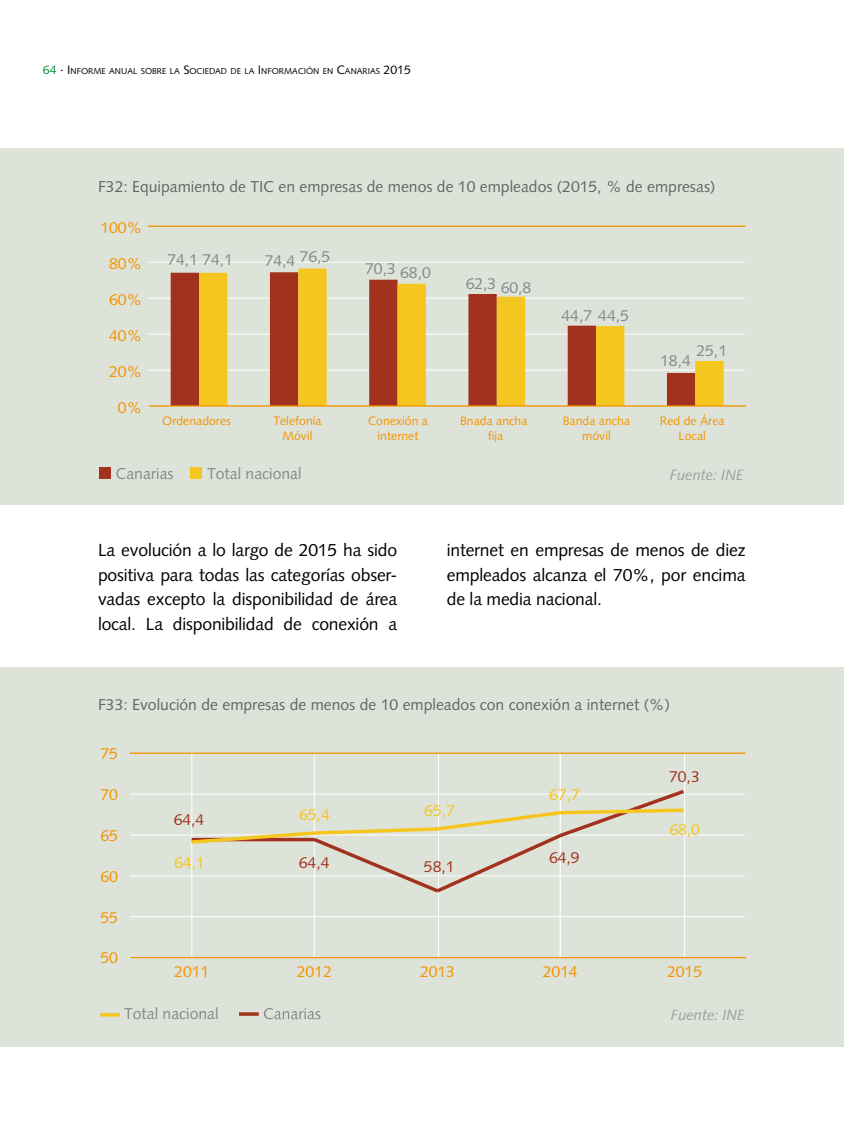
<style>
.page{position:relative;width:844px;height:1141px;background:#fff}
.page>*{position:absolute;margin:0;border:0;box-sizing:border-box;transform-origin:0 0}
.t1{font:17.5px/24.5px "Syntax";letter-spacing:-.01em;color:#000;text-align:justify}
.t2{font:15.75px "Syntax";color:#646567}
.t3{font:15.75px "Syntax";color:#87888a}
.t4{font:15.75px "Syntax";color:#f39400}
.t5{font:15.75px "Syntax";color:#a2321d}
.t6{font:15.75px "Syntax";color:#f5c620}
.t7{font:italic 14.88px "Syntax";letter-spacing:-.005em;color:#9c9e9f}
.t8{font:12.25px/14.7px "Syntax";color:#f39400;text-align:center}
.t9{font:8.58px "Syntax";color:#000}
.s1{font-size:12.25px;color:#009037}
.s2{font-size:12.25px}
</style>
<div class="page">
<div style="left:0;top:667px;width:843px;height:380px;background:#dee3da"></div>
<div style="left:0;top:149px;width:843px;height:356px;background:#dee3da"></div>
<div style="left:99px;top:467px;width:12px;height:12px;background:#a2321d"></div>
<div style="left:190px;top:467px;width:12px;height:12px;background:#f5c620"></div>
<hr style="left:148px;top:370px;width:596px;height:1px;background:#fff">
<hr style="left:148px;top:334px;width:596px;height:1px;background:#fff">
<hr style="left:148px;top:298px;width:596px;height:1px;background:#fff">
<hr style="left:148px;top:262px;width:596px;height:1px;background:#fff">
<hr style="left:148px;top:226px;width:596px;height:1px;background:#f39400">
<div style="left:171px;top:272px;width:28px;height:133px;background:#a2321d"></div>
<svg style="left:199px;top:268px;width:524px;height:137px"></svg>
<hr style="left:149px;top:405px;width:596px;height:2px;background:#f39400">
<svg style="left:100px;top:1013px;width:20px;height:4px"></svg>
<svg style="left:264px;top:1008px;width:56px;height:11px"></svg>
<svg style="left:239px;top:1012px;width:20px;height:4px"></svg>
<hr style="left:438px;top:753px;width:1px;height:204px;background:#fff">
<hr style="left:684px;top:753px;width:1px;height:204px;background:#fff">
<hr style="left:130px;top:916px;width:614px;height:1px;background:#fff">
<hr style="left:130px;top:875px;width:614px;height:1px;background:#fff">
<hr style="left:130px;top:834px;width:614px;height:1px;background:#fff">
<hr style="left:130px;top:794px;width:614px;height:1px;background:#fff">
<hr style="left:131px;top:957px;width:614px;height:1px;background:#f39400">
<hr style="left:314px;top:753px;width:1px;height:204px;background:#fff">
<hr style="left:191px;top:753px;width:1px;height:204px;background:#fff">
<hr style="left:559px;top:753px;width:1px;height:204px;background:#fff">
<hr style="left:130px;top:753px;width:614px;height:1px;background:#f39400">
<svg style="left:188px;top:787px;width:499px;height:108px"></svg>
<svg style="left:188px;top:807px;width:498px;height:39px"></svg>
<p class="t9" style="left:43px;top:66px;width:369px"><span class="s1">64</span> <span class="s2">· I</span> NFORME ANUAL SOBRE LA <span class="s2">S</span>OCIEDAD DE LA <span class="s2">I</span> NFORMACIÓN EN <span class="s2">C</span>ANARIAS <span class="s2">2015</span></p>
<p class="t2" style="left:98px;top:177px;width:618px">F32: Equipamiento de TI C en empresas de menos de 10 empleados (2015, % de empresas)</p>
<p class="t4" style="left:100px;top:219px;width:44px">100%</p>
<p class="t4" style="left:109px;top:255px;width:35px">80%</p>
<p class="t4" style="left:109px;top:291px;width:35px">60%</p>
<p class="t4" style="left:109px;top:326px;width:35px">40%</p>
<p class="t4" style="left:109px;top:362px;width:35px">20%</p>
<p class="t4" style="left:118px;top:398px;width:26px">0%</p>
<p class="t3" style="left:167px;top:250px;width:67px">74,1 74,1</p>
<p class="t3" style="left:264px;top:249px;width:67px">74,4 76,5</p>
<p class="t3" style="left:365px;top:261px;width:67px">70,3 68,0</p>
<p class="t3" style="left:465px;top:276px;width:67px">62,3 60,8</p>
<p class="t3" style="left:561px;top:306px;width:69px">44,7 44,5</p>
<p class="t3" style="left:696px;top:341px;width:32px">25,1</p>
<p class="t3" style="left:660px;top:351px;width:32px">18,4</p>
<p class="t8" style="left:162px;top:414px;width:70px">Ordenadores</p>
<p class="t8" style="left:273px;top:414px;width:50px">Telefonía<br>Móvil</p>
<p class="t8" style="left:368px;top:414px;width:61px">Conexión a internet</p>
<p class="t8" style="left:460px;top:414px;width:69px">Bnada ancha fija</p>
<p class="t8" style="left:562px;top:414px;width:69px">Banda ancha móvil</p>
<p class="t8" style="left:659px;top:414px;width:66px">Red de Área<br>Local</p>
<p class="t3" style="left:116px;top:464px;width:59px">Canarias</p>
<p class="t3" style="left:207px;top:464px;width:96px">total nacional</p>
<p class="t7" style="left:669px;top:466px;width:75px">Fuente: INE</p>
<p class="t1" style="left:98px;top:538px;width:300px">La evolución a lo largo de 2015 ha sido positiva para todas las categorías obser&shy;vadas excepto la disponibilidad de área local. La disponibilidad de conexión a</p>
<p class="t1" style="left:446px;top:538px;width:300px">internet en empresas de menos de diez empleados alcanza el 70%, por encima de la media nacional.</p>
<p class="t2" style="left:98px;top:695px;width:573px">F33: Evolución de empresas de menos de 10 empleados con conexión a internet (%)</p>
<p class="t4" style="left:100px;top:744px;width:19px">75</p>
<p class="t4" style="left:100px;top:785px;width:19px">70</p>
<p class="t4" style="left:100px;top:826px;width:19px">65</p>
<p class="t4" style="left:100px;top:867px;width:19px">60</p>
<p class="t4" style="left:100px;top:908px;width:19px">55</p>
<p class="t4" style="left:100px;top:949px;width:19px">50</p>
<p class="t6" style="left:299px;top:805px;width:32px">65,4</p>
<p class="t5" style="left:174px;top:810px;width:32px">64,4</p>
<p class="t6" style="left:174px;top:853px;width:32px">64,1</p>
<p class="t5" style="left:299px;top:853px;width:32px">64,4</p>
<p class="t6" style="left:424px;top:802px;width:32px">65,7</p>
<p class="t5" style="left:424px;top:857px;width:32px">58,1</p>
<p class="t4" style="left:174px;top:962px;width:37px">2011</p>
<p class="t4" style="left:297px;top:962px;width:37px">2012</p>
<p class="t4" style="left:420px;top:962px;width:37px">2013</p>
<p class="t3" style="left:124px;top:1005px;width:96px">total nacional</p>
<p class="t6" style="left:549px;top:785px;width:32px">67,7</p>
<p class="t5" style="left:549px;top:848px;width:32px">64,9</p>
<p class="t5" style="left:669px;top:767px;width:32px">70,3</p>
<p class="t6" style="left:669px;top:820px;width:32px">68,0</p>
<p class="t4" style="left:542px;top:962px;width:37px">2014</p>
<p class="t4" style="left:666px;top:962px;width:37px">2015</p>
<p class="t7" style="left:670px;top:1006px;width:75px">Fuente: INE</p>
</div>
